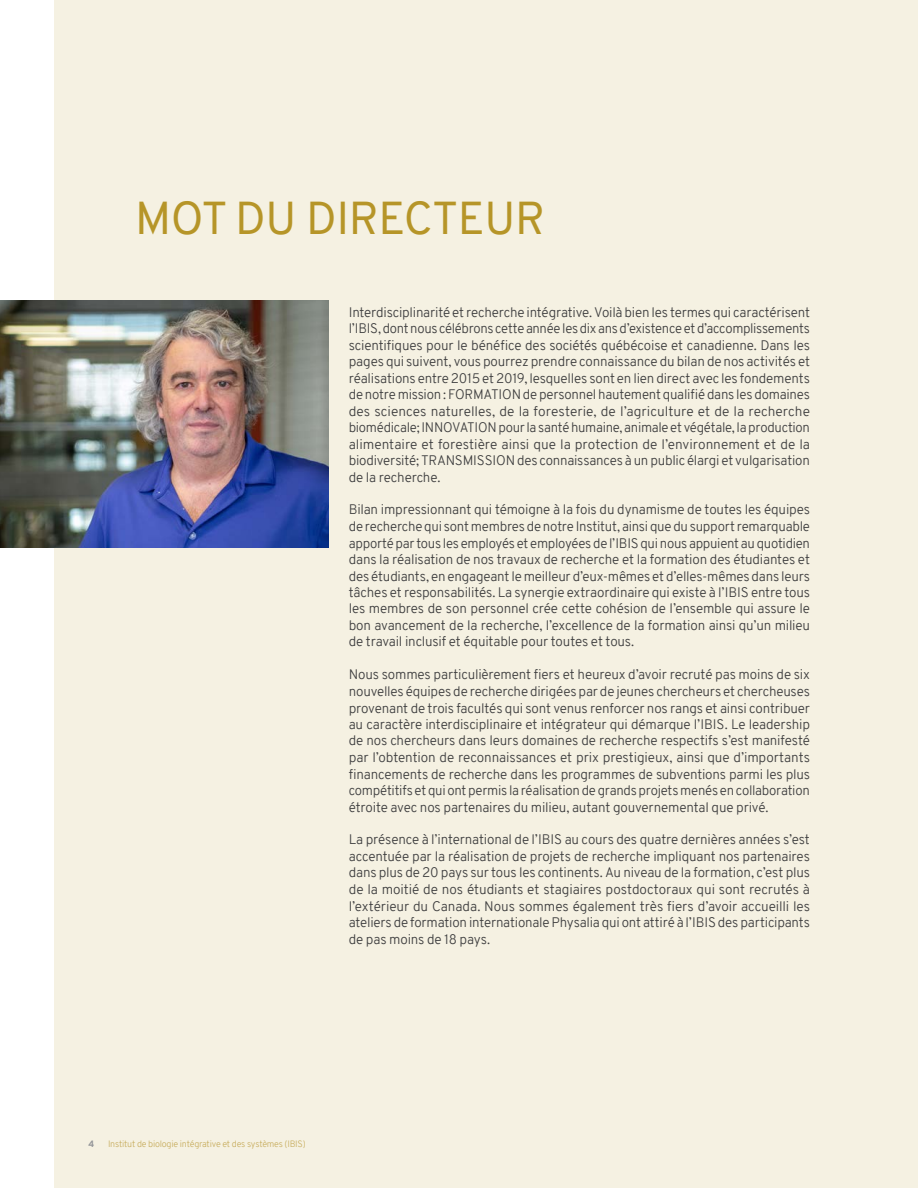
<style>
.page{position:relative;width:918px;height:1188px;background:#fff}
.page>*{position:absolute;margin:0;border:0;box-sizing:border-box;transform-origin:0 0}
.titre{font:45px "Overpass";letter-spacing:-.01em;color:#b69528}
.texte_courant{font:300 13.5px/16.5px "Overpass";letter-spacing:-.01em;color:#3e3e3f;text-align:justify}
.t1{font:300 9px "Overpass";letter-spacing:-.025em;color:#c9af61}
.t2{font:800 9px "Overpass";color:#939598}
</style>
<div class="page">
<div style="left:54px;top:0;width:864px;height:1188px;background:#f5f1e2"></div>
<img style="left:0;top:300px;width:328px;height:248px">
<p class="titre" style="left:135px;top:186px;width:411px">MOT DU DIRECTEUR</p>
<p class="texte_courant" style="left:349px;top:304px;width:463px">Interdisciplinarité et recherche intégrative. Voilà bien les termes qui caractérisent l’IBIS, dont nous célébrons cette année les dix ans d’existence et d’accomplissements scientifiques pour le bénéfice des sociétés québécoise et canadienne. Dans les pages qui suivent, vous pourrez prendre connaissance du bilan de nos activités et réalisations entre 2015 et 2019, lesquelles sont en lien direct avec les fondements de notre mission : FORMATION de personnel hautement qualifié dans les domaines des sciences naturelles, de la foresterie, de l’agriculture et de la recherche biomédicale; INNOVATION pour la santé humaine, animale et végétale, la production alimentaire et forestière ainsi que la protection de l’environnement et de la biodiversité; TRANSMISSION des connaissances à un public élargi et vulgarisation de la recherche.</p>
<p class="texte_courant" style="left:349px;top:502px;width:463px">Bilan impressionnant qui témoigne à la fois du dynamisme de toutes les équipes de recherche qui sont membres de notre Institut, ainsi que du support remarquable apporté par tous les employés et employées de l’IBIS qui nous appuient au quotidien dans la réalisation de nos travaux de recherche et la formation des étudiantes et des étudiants, en engageant le meilleur d’eux-mêmes et d’elles-mêmes dans leurs tâches et responsabilités. La synergie extraordinaire qui existe à l’IBIS entre tous les membres de son personnel crée cette cohésion de l’ensemble qui assure le bon avancement de la recherche, l’excellence de la formation ainsi qu’un milieu de travail inclusif et équitable pour toutes et tous.</p>
<p class="texte_courant" style="left:349px;top:667px;width:463px">Nous sommes particulièrement fiers et heureux d’avoir recruté pas moins de six nouvelles équipes de recherche dirigées par de jeunes chercheurs et chercheuses provenant de trois facultés qui sont venus renforcer nos rangs et ainsi contribuer au caractère interdisciplinaire et intégrateur qui démarque l’IBIS. Le leadership de nos chercheurs dans leurs domaines de recherche respectifs s’est manifesté par l’obtention de reconnaissances et prix prestigieux, ainsi que d’importants financements de recherche dans les programmes de subventions parmi les plus compétitifs et qui ont permis la réalisation de grands projets menés en collaboration étroite avec nos partenaires du milieu, autant gouvernemental que privé.</p>
<p class="texte_courant" style="left:349px;top:832px;width:463px">La présence à l’international de l’IBIS au cours des quatre dernières années s’est accentuée par la réalisation de projets de recherche impliquant nos partenaires dans plus de 20 pays sur tous les continents. Au niveau de la formation, c’est plus de la moitié de nos étudiants et stagiaires postdoctoraux qui sont recrutés à l’extérieur du Canada. Nous sommes également très fiers d’avoir accueilli les ateliers de formation internationale Physalia qui ont attiré à l’IBIS des participants de pas moins de 18 pays.</p>
<p class="t2" style="left:89px;top:1138px;width:7px">4</p>
<p class="t1" style="left:108px;top:1138px;width:199px">Institut de biologie intégrative et des systèmes (IBIS)</p>
</div>
